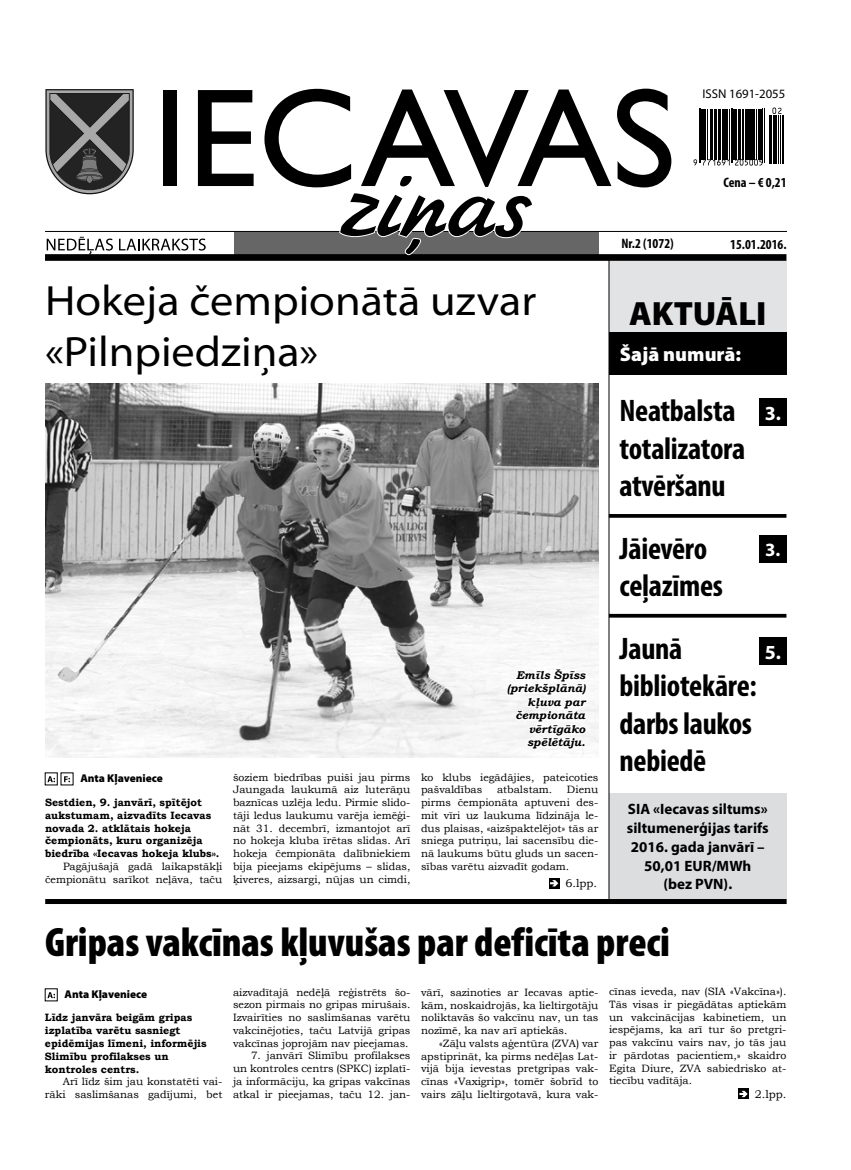
<style>
.page{position:relative;width:851px;height:1170px;background:#fff}
.page>*{position:absolute;margin:0;border:0;box-sizing:border-box;transform-origin:0 0}
.t1{font:semi-expanded 42.5px/51px "Myriad Pro";color:#000}
.t2{font:900 condensed 41.25px "Myriad Pro";color:#000}
.t3{font:900 33.75px "Myriad Pro";color:#000}
.t4{font:700 condensed 31.25px/37.5px "Myriad Pro";letter-spacing:-.01em;color:#000}
.t5{font:900 20px "Myriad Pro";color:#fff}
.t6{font:700 20px "Myriad Pro";color:#fff}
.t7{font:700 18.75px "Myriad Pro";color:#fff}
.t8{font:700 15px/18.8px "Myriad Pro";color:#000;text-align:center}
.t9{font:700 condensed 13.75px "Myriad Pro";color:#000}
.t10{font:12.75px "Myriad Pro";color:#000}
.t11{font:italic 700 11.25px/13.5px "Bookman Old Style";color:#000;text-align:right}
.t12{font:900 11.25px "Myriad Pro";color:#000}
.t13{font:11.25px "Bookman Old Style";color:#000}
.t14{font:10.62px/12.8px "Bookman Old Style";color:#000;text-align:justify}
.t15{font:700 10.62px/12.8px "Bookman Old Style";color:#000}
</style>
<div class="page">
<div style="left:234px;top:232px;width:364px;height:22px;background:#666"></div>
<hr style="left:45px;top:231px;width:741px;height:1px;background:#000">
<div style="left:45px;top:254px;width:741px;height:7px;background:#000"></div>
<svg style="left:47px;top:237px;width:66px;height:17px"></svg>
<svg style="left:119px;top:238px;width:87px;height:12px"></svg>
<div style="left:163px;top:90px;width:13px;height:96px;background:#000"></div>
<svg style="left:198px;top:90px;width:55px;height:96px"></svg>
<svg style="left:617px;top:89px;width:54px;height:98px"></svg>
<svg style="left:264px;top:89px;width:347px;height:167px"></svg>
<svg style="left:45px;top:89px;width:89px;height:105px;background:#5d5d5d"></svg>
<hr style="left:608px;top:514px;width:178px;height:3px;background:#000">
<hr style="left:608px;top:614px;width:178px;height:3px;background:#000">
<div style="left:609px;top:261px;width:177px;height:71px;background:#e2e3e4"></div>
<div style="left:609px;top:332px;width:177px;height:42px;background:#000"></div>
<div style="left:759px;top:399px;width:27px;height:27px;background:#000"></div>
<div style="left:759px;top:637px;width:27px;height:27px;background:#000"></div>
<hr style="left:699px;top:109px;width:1px;height:54px;background:#000">
<hr style="left:700px;top:109px;width:1px;height:54px;background:#000">
<hr style="left:701px;top:109px;width:2px;height:51px;background:#000">
<hr style="left:704px;top:109px;width:1px;height:51px;background:#000">
<hr style="left:707px;top:109px;width:1px;height:51px;background:#000">
<hr style="left:710px;top:109px;width:1px;height:51px;background:#000">
<hr style="left:711px;top:109px;width:1px;height:51px;background:#000">
<hr style="left:714px;top:109px;width:1px;height:51px;background:#000">
<hr style="left:716px;top:109px;width:1px;height:51px;background:#000">
<hr style="left:717px;top:109px;width:3px;height:51px;background:#000">
<hr style="left:721px;top:109px;width:1px;height:51px;background:#000">
<hr style="left:723px;top:109px;width:2px;height:51px;background:#000">
<svg style="left:693px;top:159px;width:36px;height:6px"></svg>
<hr style="left:726px;top:109px;width:2px;height:51px;background:#000">
<hr style="left:729px;top:109px;width:1px;height:51px;background:#000">
<hr style="left:730px;top:109px;width:1px;height:54px;background:#000">
<hr style="left:732px;top:109px;width:1px;height:54px;background:#000">
<hr style="left:733px;top:109px;width:1px;height:51px;background:#000">
<hr style="left:735px;top:109px;width:2px;height:51px;background:#000">
<hr style="left:738px;top:109px;width:2px;height:51px;background:#000">
<hr style="left:741px;top:109px;width:1px;height:51px;background:#000">
<hr style="left:743px;top:109px;width:1px;height:51px;background:#000">
<hr style="left:745px;top:109px;width:2px;height:51px;background:#000">
<hr style="left:748px;top:109px;width:2px;height:51px;background:#000">
<hr style="left:751px;top:109px;width:1px;height:51px;background:#000">
<hr style="left:752px;top:109px;width:2px;height:51px;background:#000">
<hr style="left:756px;top:109px;width:1px;height:51px;background:#000">
<svg style="left:735px;top:159px;width:27px;height:6px"></svg>
<hr style="left:757px;top:109px;width:1px;height:51px;background:#000">
<hr style="left:759px;top:109px;width:2px;height:51px;background:#000">
<hr style="left:762px;top:109px;width:1px;height:54px;background:#000">
<hr style="left:763px;top:109px;width:1px;height:54px;background:#000">
<hr style="left:769px;top:115px;width:1px;height:48px;background:#000">
<hr style="left:770px;top:115px;width:2px;height:48px;background:#000">
<hr style="left:772px;top:115px;width:1px;height:48px;background:#000">
<hr style="left:774px;top:115px;width:2px;height:48px;background:#000">
<hr style="left:777px;top:115px;width:1px;height:48px;background:#000">
<svg style="left:772px;top:107px;width:9px;height:7px"></svg>
<hr style="left:779px;top:115px;width:1px;height:48px;background:#000">
<hr style="left:781px;top:115px;width:2px;height:48px;background:#000">
<div style="left:609px;top:793px;width:177px;height:105px;background:#dcdddf"></div>
<hr style="left:608px;top:260px;width:1px;height:638px;background:#000">
<div style="left:759px;top:535px;width:27px;height:27px;background:#000"></div>
<div style="left:45px;top:898px;width:741px;height:5px;background:#000"></div>
<svg style="left:47px;top:776px;width:8px;height:6px"></svg>
<svg style="left:64px;top:776px;width:6px;height:6px"></svg>
<svg style="left:47px;top:992px;width:8px;height:6px"></svg>
<svg style="left:738px;top:1088px;width:10px;height:10px"></svg>
<svg style="left:739px;top:1090px;width:8px;height:6px"></svg>
<svg style="left:549px;top:878px;width:10px;height:10px"></svg>
<svg style="left:550px;top:880px;width:8px;height:6px"></svg>
<img style="left:45px;top:383px;width:553px;height:374px">
<svg style="left:505px;top:650px;width:84px;height:108px"></svg>
<p class="t10" style="left:702px;top:86px;width:84px">ISSN 1691-2055</p>
<p class="t9" style="left:723px;top:174px;width:65px">Cena – € 0,21</p>
<h1 class="t1" style="left:45px;top:275px;width:493px">Hokeja čempionātā uzvar «Pilnpiedziņa»</h1>
<p class="t9" style="left:621px;top:234px;width:54px">Nr.2 (1072)</p>
<p class="t9" style="left:730px;top:235px;width:58px">15.01.2016.</p>
<h3 class="t3" style="left:629px;top:294px;width:139px">AKTUĀLI</h3>
<h3 class="t5" style="left:619px;top:342px;width:123px">Šajā numurā:</h3>
<h3 class="t4" style="left:619px;top:391px;width:127px">Neatbalsta totalizatora atvēršanu</h3>
<h3 class="t6" style="left:764px;top:400px;width:18px">3.</h3>
<h3 class="t4" style="left:619px;top:528px;width:105px">Jāievēro ceļazīmes</h3>
<h3 class="t4" style="left:619px;top:628px;width:139px">Jaunā bibliotekāre: darbs laukos nebiedē</h3>
<h3 class="t7" style="left:765px;top:537px;width:17px">3.</h3>
<h3 class="t6" style="left:764px;top:639px;width:18px">5.</h3>
<p class="t11" style="left:507px;top:668px;width:80px">Emīls Špīss (priekšplānā) kļuva par čempionāta vērtīgāko spēlētāju.</p>
<p class="t14" style="left:233px;top:770px;width:179px">šoziem biedrības puiši jau pirms Jaungada laukumā aiz luterāņu baznīcas uzlēja ledu. Pirmie slido&shy;tāji ledus laukumu varēja iemēģi&shy;nāt 31. decembrī, izmantojot arī no hokeja kluba īrētas slidas. Arī hokeja čempionāta dalībniekiem bija pieejams ekipējums – slidas, ķiveres, aizsargi, nūjas un cimdi,</p>
<p class="t14" style="left:421px;top:770px;width:179px">ko klubs iegādājies, pateicoties pašvaldības</p>
<p class="t12" style="left:80px;top:772px;width:84px">Anta Kļaveniece</p>
<p class="t14" style="left:497px;top:783px;width:57px">atbalstam.</p>
<p class="t14" style="left:421px;top:783px;width:179px;text-indent:146px">Dienu pirms čempionāta aptuveni des&shy;mit vīri uz laukuma līdzināja le&shy;dus plaisas, «aizšpaktelējot» tās ar sniega putriņu, lai sacensību die&shy;nā laukums būtu gluds un sacen&shy;sības varētu aizvadīt godam.</p>
<p class="t15" style="left:45px;top:796px;width:176px">Sestdien, 9. janvārī, spītējot aukstumam, aizvadīts Iecavas novada 2. atklātais hokeja čempionāts, kuru organizēja biedrība «Iecavas hokeja klubs».</p>
<p class="t14" style="left:45px;top:860px;width:179px;text-align:right">Pagājušajā gadā laikapstākļi čempionātu sarīkot neļāva, taču</p>
<h3 class="t8" style="left:627px;top:799px;width:143px">SIA «Iecavas siltums» siltumenerģijas tarifs<br>2016. gada janvārī –<br>50,01 EUR/MWh<br>(bez PVN).</h3>
<p class="t13" style="left:565px;top:876px;width:33px">6.lpp.</p>
<h2 class="t2" style="left:45px;top:919px;width:626px">Gripas vakcīnas kļuvušas par deficīta preci</h2>
<p class="t12" style="left:65px;top:987px;width:84px">Anta Kļaveniece</p>
<p class="t15" style="left:45px;top:1011px;width:163px">Līdz janvāra beigām gripas izplatība varētu sasniegt epidēmijas līmeni, informējis<br>Slimību profilakses un kontroles centrs.</p>
<p class="t14" style="left:45px;top:1075px;width:179px;text-align:right">Arī līdz šim jau konstatēti vai&shy;rāki saslimšanas gadījumi, bet</p>
<p class="t14" style="left:233px;top:985px;width:179px">aizvadītajā nedēļā reģistrēts šo&shy;sezon pirmais no gripas mirušais.<br>Izvairīties no saslimšanas varētu vakcinējoties, taču Latvijā gripas vakcīnas joprojām nav pieejamas.</p>
<p class="t14" style="left:233px;top:1049px;width:179px;text-indent:18px">7. janvārī Slimību profilakses un kontroles centrs (SPKC) izplatī&shy;ja informāciju, ka gripas vakcīnas atkal ir pieejamas, taču 12. jan-</p>
<p class="t14" style="left:421px;top:985px;width:179px">vārī, sazinoties ar Iecavas aptie&shy;kām, noskaidrojās, ka lieltirgotāju noliktavās šo vakcīnu nav, un tas nozīmē, ka nav arī aptiekās.</p>
<p class="t14" style="left:421px;top:1036px;width:179px;text-indent:18px">«Zāļu valsts aģentūra (ZVA) var apstiprināt, ka pirms nedēļas Lat&shy;vijā bija ievestas pretgripas vak&shy;cīnas «Vaxigrip», tomēr šobrīd to vairs zāļu lieltirgotavā, kura vak-</p>
<p class="t14" style="left:609px;top:985px;width:179px">cīnas ieveda, nav (SIA «Vakcīna»).<br>Tās visas ir piegādātas aptiekām un vakcinācijas kabinetiem, un iespējams, ka arī tur šo pretgri&shy;pas vakcīnu vairs nav, jo tās jau ir pārdotas pacientiem,» skaidro Egita Diure, ZVA sabiedrisko at&shy;tiecību vadītāja.</p>
<p class="t13" style="left:754px;top:1086px;width:33px">2.lpp.</p>
</div>
